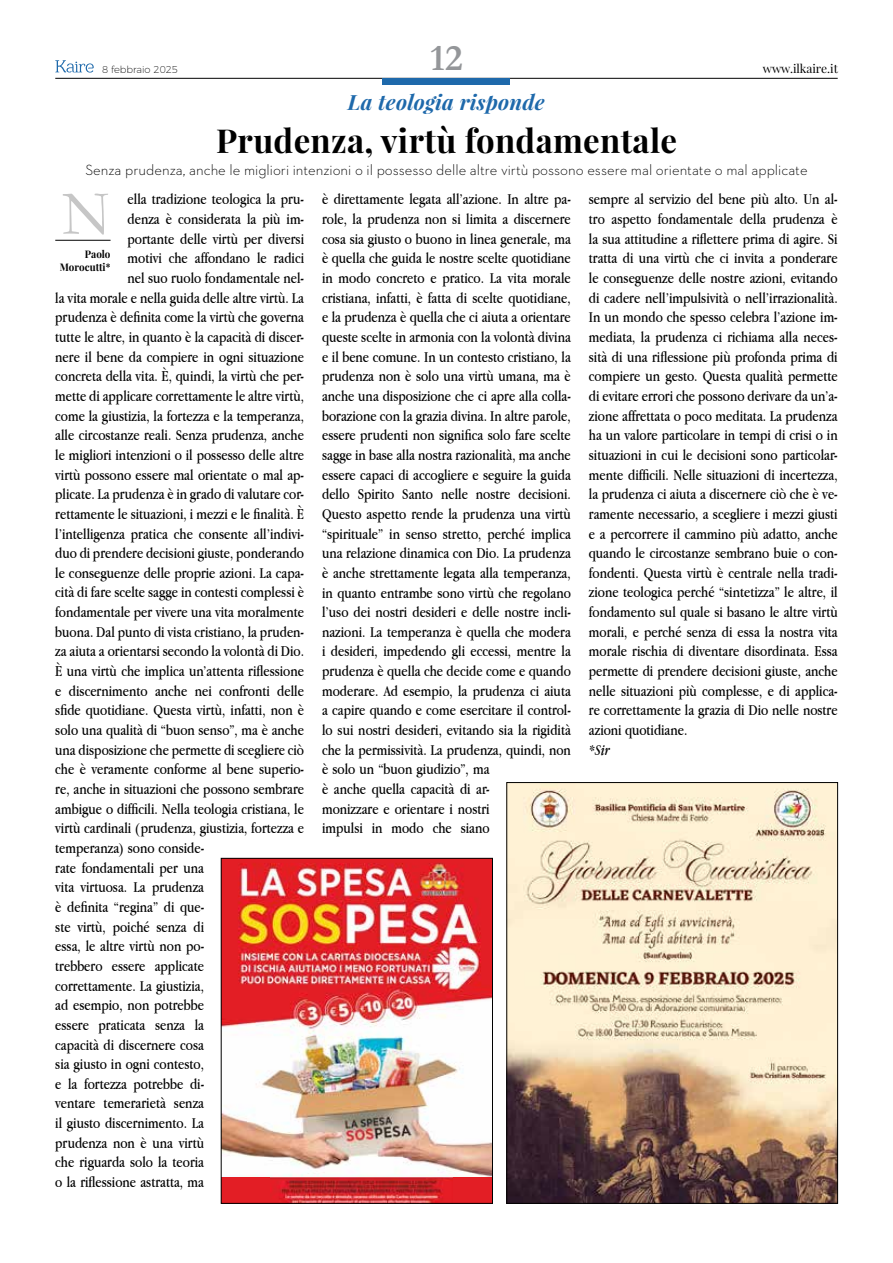
<style>
.page{position:relative;width:893px;height:1263px;background:#fff}
.page>*{position:absolute;margin:0;border:0;box-sizing:border-box;transform-origin:0 0}
.t1{font:63px "Garamond";color:#c6c6c6}
.t2{font:700 37.5px "Garamond";color:#949699}
.t3{font:700 33px "Playfair Display";letter-spacing:.01em;color:#000}
.t4{font:italic 700 21px "Playfair Display";letter-spacing:.01em;color:#1e69ab}
.t5{font:15.75px/19.6px "Apple Garamond";color:#000}
.t6{font:italic 15.75px "Apple Garamond";color:#000}
.t7{font:300 15px "Neutraface 2 Text";color:#000}
.t8{font:12px "Playfair Display";color:#000}
.t9{font:700 10.5px/13.5px "Playfair Display";letter-spacing:.005em;color:#000;text-align:right;scale:.94 1}
.t10{font:200 9.9px "Montserrat";color:#000}
</style>
<div class="page">
<hr style="left:55px;top:78px;width:783px;height:1px;background:#000">
<div style="left:382px;top:78px;width:127px;height:7px;background:#1e69ab"></div>
<svg style="left:55px;top:60px;width:39px;height:13px"></svg>
<hr style="left:55px;top:240px;width:56px;height:1px;background:#000">
<div style="left:221px;top:858px;width:271px;height:345px;background:#e31e25"></div>
<img style="left:223px;top:862px;width:268px;height:315px">
<img style="left:271px;top:1177px;width:181px;height:24px">
<div style="left:221px;top:858px;width:272px;height:345px;border:1px solid #000"></div>
<img style="left:509px;top:784px;width:327px;height:417px">
<div style="left:507px;top:782px;width:331px;height:421px;border:1px solid #000"></div>
<p class="t10" style="left:102px;top:62px;width:77px">8 febbraio 2025</p>
<h2 class="t2" style="left:430px;top:36px;width:34px">12</h2>
<p class="t8" style="left:763px;top:61px;width:77px">www.ilkaire.it</p>
<h3 class="t4" style="left:348px;top:88px;width:198px">La teologia risponde</h3>
<h3 class="t3" style="left:216px;top:119px;width:462px">Prudenza, virtù fondamentale</h3>
<p class="t7" style="left:85px;top:161px;width:724px">Senza prudenza, anche le migliori intenzioni o il possesso delle altre virtù possono essere mal orientate o mal applicate</p>
<p class="t5" style="left:128px;top:189px;width:178px">ella tradizione teologica la pru-</p>
<p class="t5" style="left:128px;top:209px;width:178px">denza è considerata la più im-</p>
<p class="t5" style="left:128px;top:229px;width:178px">portante delle virtù per diversi</p>
<p class="t5" style="left:128px;top:248px;width:178px">motivi che affondano le radici</p>
<p class="t5" style="left:128px;top:268px;width:178px">nel suo ruolo fondamentale nel-</p>
<p class="t5" style="left:55px;top:287px;width:250px">la vita morale e nella guida delle altre virtù. La</p>
<p class="t5" style="left:55px;top:307px;width:250px">prudenza è definita come la virtù che governa</p>
<p class="t5" style="left:55px;top:327px;width:250px">tutte le altre, in quanto è la capacità di discer-</p>
<p class="t5" style="left:55px;top:346px;width:250px">nere il bene da compiere in ogni situazione</p>
<p class="t5" style="left:55px;top:366px;width:250px">concreta della vita. È, quindi, la virtù che per-</p>
<p class="t5" style="left:55px;top:386px;width:250px">mette di applicare correttamente le altre virtù,</p>
<p class="t5" style="left:55px;top:405px;width:250px">come la giustizia, la fortezza e la temperanza,</p>
<p class="t5" style="left:55px;top:425px;width:250px">alle circostanze reali. Senza prudenza, anche</p>
<p class="t5" style="left:55px;top:445px;width:250px">le migliori intenzioni o il possesso delle altre</p>
<p class="t5" style="left:55px;top:464px;width:250px">virtù possono essere mal orientate o mal ap-</p>
<p class="t5" style="left:55px;top:484px;width:250px">plicate. La prudenza è in grado di valutare cor-</p>
<p class="t5" style="left:55px;top:504px;width:250px">rettamente le situazioni, i mezzi e le finalità. È</p>
<p class="t5" style="left:55px;top:523px;width:250px">l’intelligenza pratica che consente all’indivi-</p>
<p class="t5" style="left:55px;top:543px;width:250px">duo di prendere decisioni giuste, ponderando</p>
<p class="t5" style="left:55px;top:563px;width:250px">le conseguenze delle proprie azioni. La capa-</p>
<p class="t5" style="left:55px;top:582px;width:250px">cità di fare scelte sagge in contesti complessi è</p>
<p class="t5" style="left:55px;top:602px;width:250px">fondamentale per vivere una vita moralmente</p>
<p class="t5" style="left:55px;top:622px;width:250px">buona. Dal punto di vista cristiano, la pruden-</p>
<p class="t5" style="left:55px;top:641px;width:250px">za aiuta a orientarsi secondo la volontà di Dio.</p>
<p class="t5" style="left:55px;top:661px;width:250px">È una virtù che implica un’attenta riflessione</p>
<p class="t5" style="left:55px;top:680px;width:250px">e discernimento anche nei confronti delle</p>
<p class="t5" style="left:55px;top:700px;width:250px">sfide quotidiane. Questa virtù, infatti, non è</p>
<p class="t5" style="left:55px;top:720px;width:250px">solo una qualità di “buon senso”, ma è anche</p>
<p class="t5" style="left:55px;top:739px;width:250px">una disposizione che permette di scegliere ciò</p>
<p class="t5" style="left:55px;top:759px;width:250px">che è veramente conforme al bene superio-</p>
<p class="t5" style="left:55px;top:779px;width:250px">re, anche in situazioni che possono sembrare</p>
<p class="t5" style="left:55px;top:798px;width:250px">ambigue o difficili. Nella teologia cristiana, le</p>
<p class="t5" style="left:55px;top:818px;width:250px">virtù cardinali (prudenza, giustizia, fortezza e</p>
<p class="t5" style="left:55px;top:838px;width:150px">temperanza) sono conside-</p>
<p class="t5" style="left:55px;top:857px;width:150px">rate fondamentali per una</p>
<p class="t5" style="left:55px;top:877px;width:150px">vita virtuosa. La prudenza</p>
<p class="t5" style="left:55px;top:897px;width:150px">è definita “regina” di que-</p>
<p class="t5" style="left:55px;top:916px;width:150px">ste virtù, poiché senza di</p>
<p class="t5" style="left:55px;top:936px;width:150px">essa, le altre virtù non po-</p>
<p class="t5" style="left:55px;top:956px;width:150px">trebbero essere applicate</p>
<p class="t5" style="left:55px;top:975px;width:150px">correttamente. La giustizia,</p>
<p class="t5" style="left:55px;top:995px;width:150px">ad esempio, non potrebbe</p>
<p class="t5" style="left:55px;top:1015px;width:150px">essere praticata senza la</p>
<p class="t5" style="left:55px;top:1034px;width:150px">capacità di discernere cosa</p>
<p class="t5" style="left:55px;top:1054px;width:150px">sia giusto in ogni contesto,</p>
<p class="t5" style="left:55px;top:1074px;width:150px">e la fortezza potrebbe di-</p>
<p class="t5" style="left:55px;top:1093px;width:150px">ventare temerarietà senza</p>
<p class="t5" style="left:55px;top:1113px;width:150px">il giusto discernimento. La</p>
<p class="t5" style="left:55px;top:1132px;width:150px">prudenza non è una virtù</p>
<p class="t5" style="left:55px;top:1152px;width:150px">che riguarda solo la teoria</p>
<p class="t5" style="left:55px;top:1172px;width:150px">o la riflessione astratta, ma</p>
<p class="t5" style="left:322px;top:189px;width:250px">è direttamente legata all’azione. In altre pa&shy;role, la prudenza non si limita a discernere cosa sia giusto o buono in linea generale, ma è quella che guida le nostre scelte quotidiane in modo concreto e pratico. La vita morale cristiana, infatti, è fatta di scelte quotidiane, e la prudenza è quella che ci aiuta a orientare queste scelte in armonia con la volontà divina e il bene comune. In un contesto cristiano, la prudenza non è solo una virtù umana, ma è anche una disposizione che ci apre alla colla&shy;borazione con la grazia divina. In altre parole, essere prudenti non significa solo fare scelte sagge in base alla nostra razionalità, ma anche essere capaci di accogliere e seguire la guida dello Spirito Santo nelle nostre decisioni.<br>Questo aspetto rende la prudenza una virtù “spirituale” in senso stretto, perché implica una relazione dinamica con Dio. La prudenza è anche strettamente legata alla temperanza, in quanto entrambe sono virtù che regolano l’uso dei nostri desideri e delle nostre incli&shy;nazioni. La temperanza è quella che modera i desideri, impedendo gli eccessi, mentre la prudenza è quella che decide come e quando moderare. Ad esempio, la prudenza ci aiuta a capire quando e come esercitare il control&shy;lo sui nostri desideri, evitando sia la rigidità che la permissività. La prudenza, quindi, non è solo un “buon giudizio”, ma<br>è anche quella capacità di ar-<br>monizzare e orientare i nostri<br>impulsi in modo che siano</p>
<p class="t5" style="left:589px;top:189px;width:250px;text-align:justify">sempre al servizio del bene più alto. Un al&shy;tro aspetto fondamentale della prudenza è la sua attitudine a riflettere prima di agire. Si tratta di una virtù che ci invita a ponderare le conseguenze delle nostre azioni, evitando di cadere nell’impulsività o nell’irrazionalità.<br>In un mondo che spesso celebra l’azione im&shy;mediata, la prudenza ci richiama alla neces&shy;sità di una riflessione più profonda prima di compiere un gesto. Questa qualità permette di evitare errori che possono derivare da un’a&shy;zione affrettata o poco meditata. La prudenza ha un valore particolare in tempi di crisi o in situazioni in cui le decisioni sono particolar&shy;mente difficili. Nelle situazioni di incertezza, la prudenza ci aiuta a discernere ciò che è ve&shy;ramente necessario, a scegliere i mezzi giusti e a percorrere il cammino più adatto, anche quando le circostanze sembrano buie o con&shy;fondenti. Questa virtù è centrale nella tradi&shy;zione teologica perché “sintetizza” le altre, il fondamento sul quale si basano le altre virtù morali, e perché senza di essa la nostra vita morale rischia di diventare disordinata. Essa permette di prendere decisioni giuste, anche nelle situazioni più complesse, e di applica&shy;re correttamente la grazia di Dio nelle nostre azioni quotidiane.</p>
<h1 class="t1" style="left:62px;top:176px;width:50px">N</h1>
<p class="t9" style="left:60px;top:247px;width:56px">Paolo<br>Morocutti*</p>
<p class="t6" style="left:589px;top:740px;width:23px">*Sir</p>
</div>
